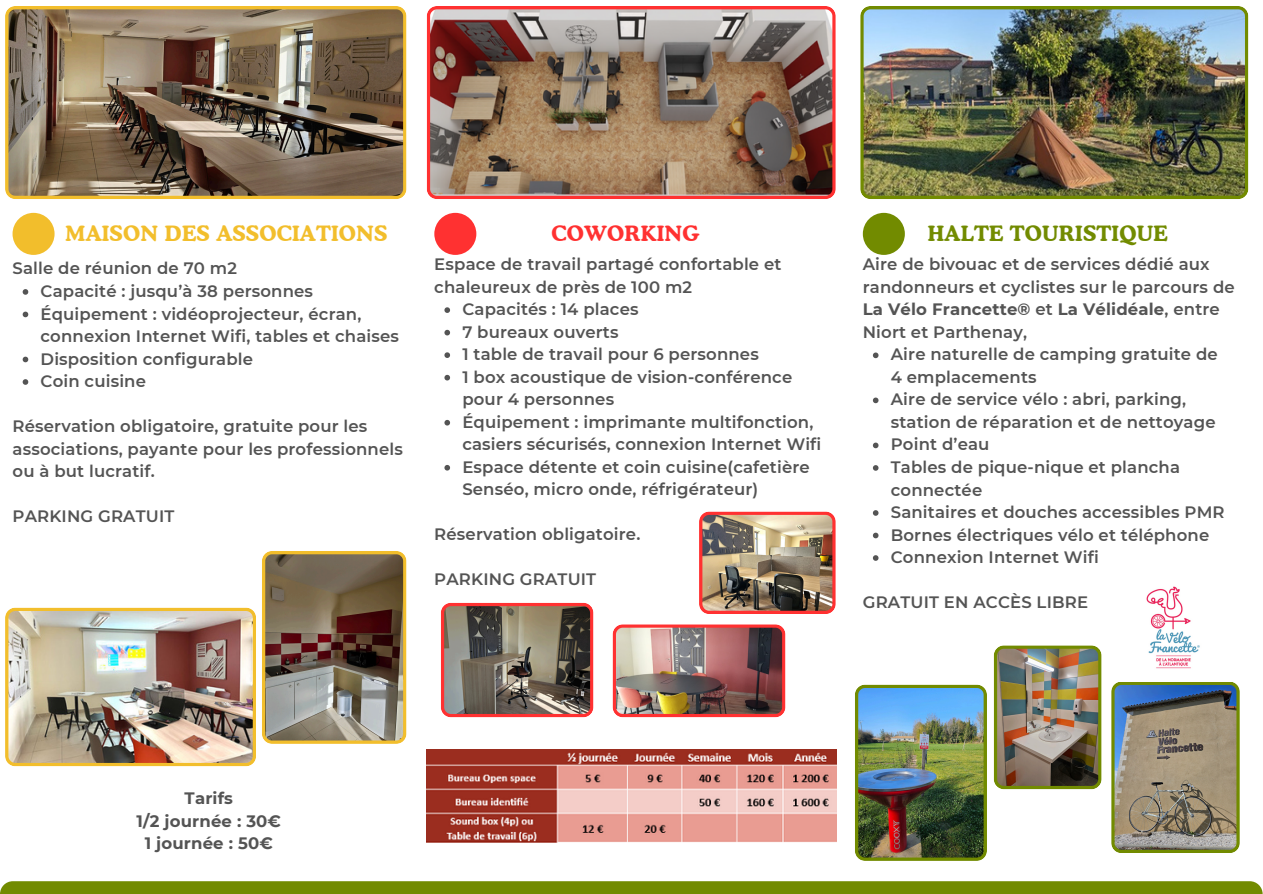
<style>
.page{position:relative;width:1263px;height:894px;background:#fff}
.page>*{position:absolute;margin:0;border:0;box-sizing:border-box;transform-origin:0 0}
.t1{font:700 21px "Cooper BT";letter-spacing:.01em;color:#f2be2c}
.t2{font:700 21px "Cooper BT";letter-spacing:.01em;color:#728b00}
.t3{font:700 21px "Cooper BT";letter-spacing:.01em;color:#ff3131}
.t4{font:600 16.5px/22.5px "Montserrat";letter-spacing:.01em;color:#545454}
.t5{font:700 16.5px/22.5px "Montserrat";letter-spacing:.01em;color:#545454;text-align:center}
.s1{font-weight:700}
</style>
<div class="page">
<div style="left:434px;top:213px;width:42px;height:42px;background:#ff3131;border-radius:50%"></div>
<img style="left:5px;top:607px;width:251px;height:159px">
<img style="left:699px;top:511px;width:137px;height:102px">
<img style="left:860px;top:6px;width:388px;height:193px">
<img style="left:5px;top:6px;width:401px;height:193px">
<img style="left:427px;top:6px;width:409px;height:193px">
<svg style="left:441px;top:602px;width:152px;height:115px"></svg>
<svg style="left:1111px;top:682px;width:128px;height:170px"></svg>
<img style="left:855px;top:684px;width:131px;height:176px">
<div style="left:863px;top:213px;width:42px;height:42px;background:#728b00;border-radius:50%"></div>
<div style="left:13px;top:213px;width:42px;height:42px;background:#f2be2c;border-radius:50%"></div>
<img style="left:613px;top:624px;width:172px;height:93px">
<svg style="left:262px;top:551px;width:144px;height:192px"></svg>
<img style="left:1146px;top:586px;width:54px;height:83px">
<img style="left:994px;top:645px;width:108px;height:144px">
<img style="left:427px;top:749px;width:409px;height:93px">
<svg style="left:23px;top:289px;width:5px;height:5px"></svg>
<svg style="left:23px;top:311px;width:5px;height:6px"></svg>
<svg style="left:23px;top:356px;width:5px;height:6px"></svg>
<svg style="left:23px;top:379px;width:5px;height:5px"></svg>
<svg style="left:444px;top:307px;width:6px;height:6px"></svg>
<svg style="left:444px;top:330px;width:6px;height:5px"></svg>
<svg style="left:444px;top:352px;width:6px;height:6px"></svg>
<svg style="left:444px;top:375px;width:6px;height:5px"></svg>
<svg style="left:444px;top:420px;width:6px;height:5px"></svg>
<svg style="left:444px;top:465px;width:6px;height:5px"></svg>
<svg style="left:873px;top:352px;width:5px;height:6px"></svg>
<svg style="left:873px;top:397px;width:5px;height:6px"></svg>
<svg style="left:873px;top:442px;width:5px;height:6px"></svg>
<svg style="left:873px;top:465px;width:5px;height:5px"></svg>
<svg style="left:873px;top:510px;width:5px;height:5px"></svg>
<svg style="left:873px;top:532px;width:5px;height:6px"></svg>
<svg style="left:873px;top:555px;width:5px;height:5px"></svg>
<div style="left:0;top:880px;width:1263px;height:13px;background:#728b00"></div>
<h3 class="t1" style="left:65px;top:220px;width:324px">MAISON DES ASSOCIATIONS</h3>
<h1 class="t3" style="left:551px;top:220px;width:150px">COWORKING</h1>
<h3 class="t2" style="left:928px;top:220px;width:241px">HALTE TOURISTIQUE</h3>
<p class="t4" style="left:13px;top:257px;width:226px">Salle de réunion de 70 m2</p>
<p class="t4" style="left:41px;top:280px;width:274px">Capacité : jusqu’à 38 personnes</p>
<p class="t4" style="left:41px;top:302px;width:360px">Équipement : vidéoprojecteur, écran, connexion Internet Wifi, tables et chaises</p>
<p class="t4" style="left:41px;top:347px;width:214px">Disposition configurable</p>
<p class="t4" style="left:41px;top:370px;width:107px">Coin cuisine</p>
<p class="t4" style="left:13px;top:415px;width:392px">Réservation obligatoire, gratuite pour les associations, payante pour les professionnels ou à but lucratif.</p>
<h3 class="t4" style="left:13px;top:505px;width:163px">PARKING GRATUIT</h3>
<p class="t4" style="left:434px;top:253px;width:349px">Espace de travail partagé confortable et chaleureux de près de 100 m2</p>
<p class="t4" style="left:462px;top:298px;width:178px">Capacités : 14 places</p>
<p class="t4" style="left:462px;top:320px;width:158px">7 bureaux ouverts</p>
<p class="t4" style="left:462px;top:343px;width:298px">1 table de travail pour 6 personnes</p>
<h1 class="t4" style="left:462px;top:365px;width:331px">1 box acoustique de vision-conférence pour 4 personnes</h1>
<h3 class="t4" style="left:462px;top:410px;width:360px">Équipement : imprimante multifonction, casiers sécurisés, connexion Internet Wifi</h3>
<p class="t4" style="left:462px;top:455px;width:349px">Espace détente et coin cuisine(cafetière<br>Senséo, micro onde, réfrigérateur)</p>
<p class="t4" style="left:434px;top:523px;width:208px">Réservation obligatoire.</p>
<p class="t4" style="left:434px;top:568px;width:163px">PARKING GRATUIT</p>
<p class="t4" style="left:863px;top:253px;width:373px">Aire de bivouac et de services dédié aux randonneurs et cyclistes sur le parcours de <span class="s1">La Vélo Francette®</span> et <span class="s1">La Vélidéale</span>, entre Niort et Parthenay,</p>
<p class="t4" style="left:891px;top:343px;width:329px">Aire naturelle de camping gratuite de<br>4 emplacements</p>
<p class="t4" style="left:891px;top:388px;width:326px">Aire de service vélo : abri, parking, station de réparation et de nettoyage</p>
<p class="t4" style="left:891px;top:433px;width:100px">Point d’eau</p>
<h2 class="t4" style="left:891px;top:455px;width:291px">Tables de pique-nique et plancha connectée</h2>
<p class="t4" style="left:891px;top:500px;width:335px">Sanitaires et douches accessibles PMR</p>
<p class="t4" style="left:891px;top:523px;width:320px">Bornes électriques vélo et téléphone</p>
<p class="t4" style="left:891px;top:545px;width:210px">Connexion Internet Wifi</p>
<p class="t4" style="left:863px;top:590px;width:227px">GRATUIT EN ACCÈS LIBRE</p>
<h2 class="t5" style="left:137px;top:786px;width:146px">Tarifs<br>1/2 journée : 30€<br>1 journée : 50€</h2>
</div>
